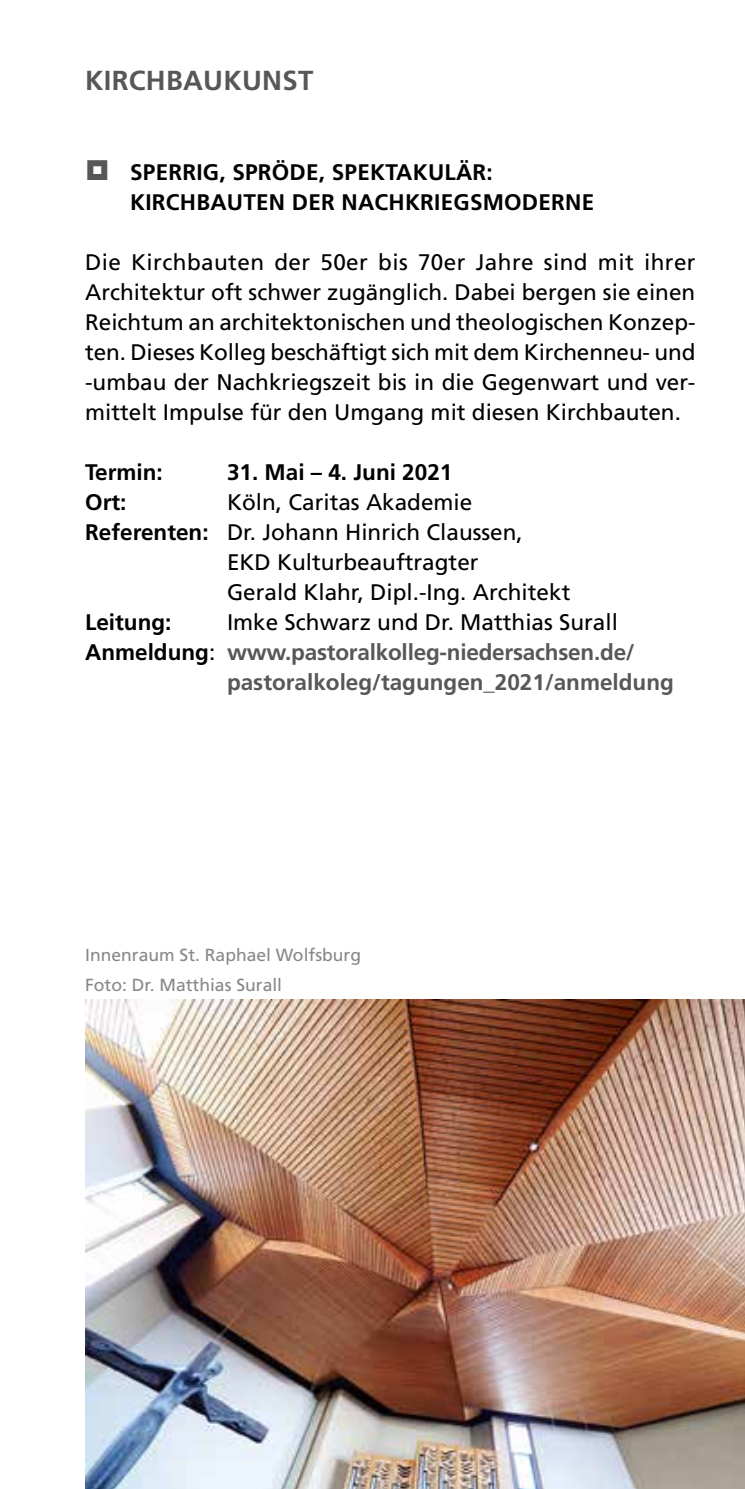
<style>
.page{position:relative;width:745px;height:1489px;background:#fff}
.page>*{position:absolute;margin:0;border:0;box-sizing:border-box;transform-origin:0 0}
.t1{font:700 27.5px "Frutiger LT Com";letter-spacing:.01em;color:#575756}
.t2{font:22.5px/30px "Frutiger LT Com";color:#000;text-align:justify}
.t3{font:700 22.5px/30px "Frutiger LT Com";letter-spacing:.01em;color:#000}
.t4{font:700 22.5px "Frutiger LT Com";color:#575756}
.t5{font:17.5px/30px "Frutiger LT Com";color:#878787}
.s1{font-weight:700}
.s2{color:#000}
.s3{font-weight:400;color:#000}
</style>
<div class="page">
<img style="left:85px;top:999px;width:659px;height:489px">
<p class="t1" style="left:85px;top:64px;width:229px">KIRCHBAUKUNST</p>
<p class="t3" style="left:130px;top:157px;width:465px">SPERRIG, SPRÖDE, SPEKTAKULÄR:<br>KIRCHBAUTEN DER NACHKRIEGSMODERNE</p>
<p class="t2" style="left:85px;top:247px;width:611px">Die Kirchbauten der 50er bis 70er Jahre sind mit ihrer Architektur oft schwer zugänglich. Dabei bergen sie einen Reichtum an architektonischen und theologischen Konzep&shy;ten. Dieses Kolleg beschäftigt sich mit dem Kirchenneu- und -umbau der Nachkriegszeit bis in die Gegenwart und ver&shy;mittelt Impulse für den Umgang mit diesen Kirchbauten.</p>
<p class="t3" style="left:85px;top:457px;width:79px">Termin:</p>
<p class="t3" style="left:227px;top:457px;width:227px">31. Mai – 4. Juni 2021</p>
<p class="t3" style="left:85px;top:487px;width:43px">Ort:</p>
<p class="t2" style="left:227px;top:487px;width:247px">Köln, Caritas Akademie</p>
<p class="t2" style="left:85px;top:517px;width:439px"><span class="s1">Referenten:</span> Dr. Johann Hinrich Claussen,</p>
<p class="t2" style="left:227px;top:547px;width:253px">EKD Kulturbeauftragter</p>
<p class="t2" style="left:227px;top:577px;width:345px">Gerald Klahr, Dipl.-Ing. Architekt</p>
<p class="t3" style="left:85px;top:607px;width:88px">Leitung:</p>
<p class="t2" style="left:227px;top:607px;width:392px">Imke Schwarz und Dr. Matthias Surall</p>
<p class="t4" style="left:85px;top:639px;width:550px"><span class="s2">Anmeldung</span><span class="s3">:</span> www.pastoralkolleg-niedersachsen.de/</p>
<p class="t4" style="left:227px;top:669px;width:448px">pastoralkoleg/tagungen_2021/anmeldung</p>
<p class="t5" style="left:85px;top:939px;width:277px">Innenraum St. Raphael Wolfsburg<br>Foto: Dr. Matthias Surall</p>
</div>
